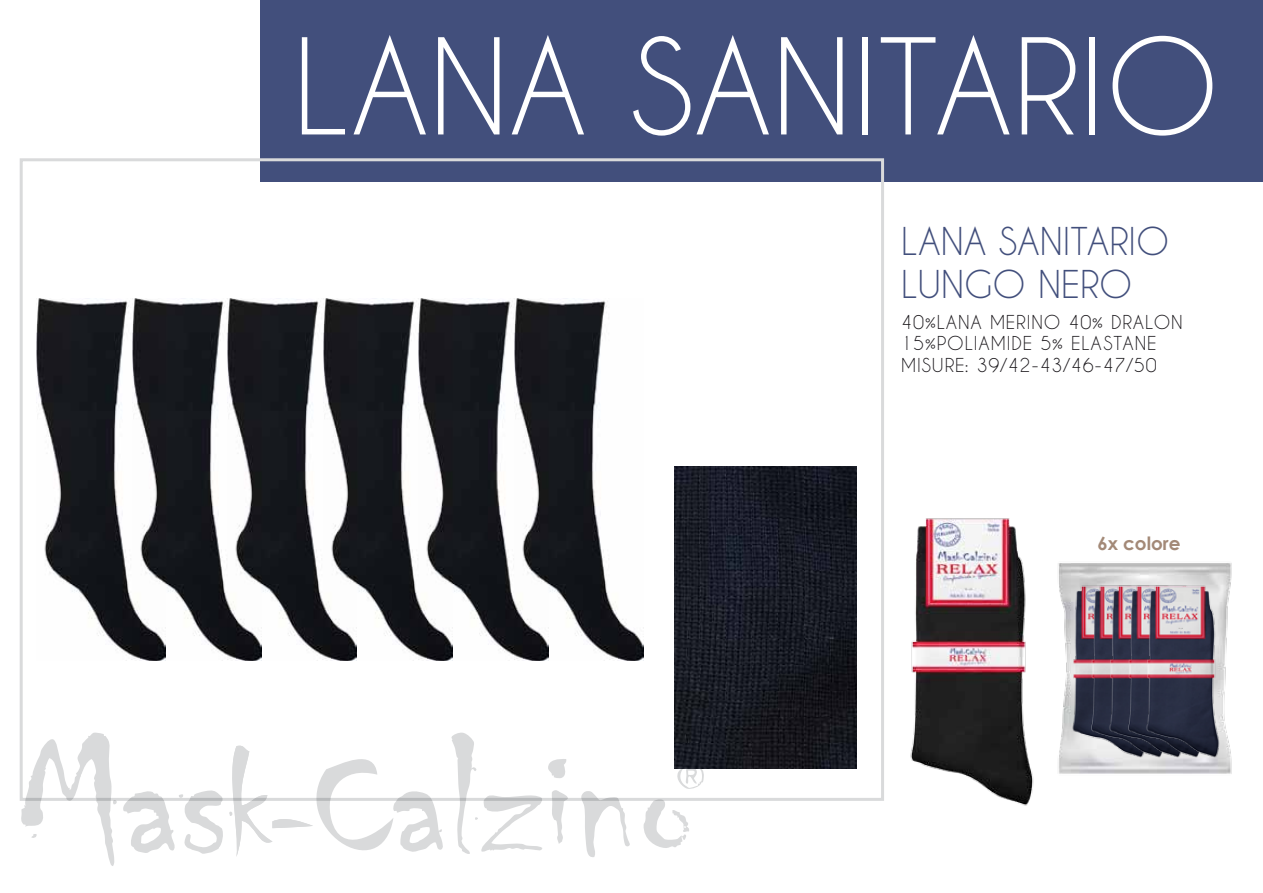
<style>
.page{position:relative;width:1263px;height:893px;background:#fff}
.page>*{position:absolute;margin:0;border:0;box-sizing:border-box;transform-origin:0 0}
.t1{font:124.5px "Caviar Dreams";color:#fff}
.t2{font:36px/43.2px "Caviar Dreams";color:#424f7c}
.t3{font:700 18.45px "Century Gothic";color:#a38977}
.t4{font:18px/21.6px "Caviar Dreams";letter-spacing:.05em;color:#1a171b}
</style>
<div class="page">
<div style="left:260px;top:0;width:1003px;height:181px;background:#424f7c"></div>
<svg style="left:674px;top:762px;width:30px;height:27px"></svg>
<svg style="left:578px;top:791px;width:54px;height:66px"></svg>
<svg style="left:451px;top:733px;width:117px;height:121px"></svg>
<svg style="left:643px;top:798px;width:47px;height:50px"></svg>
<svg style="left:21px;top:733px;width:423px;height:133px"></svg>
<img style="left:675px;top:466px;width:182px;height:302px">
<img style="left:37px;top:299px;width:95px;height:361px">
<img style="left:132px;top:299px;width:96px;height:361px">
<img style="left:228px;top:299px;width:95px;height:361px">
<img style="left:323px;top:299px;width:96px;height:361px">
<img style="left:419px;top:299px;width:95px;height:361px">
<img style="left:514px;top:299px;width:130px;height:361px">
<img style="left:910px;top:518px;width:124px;height:288px">
<img style="left:1058px;top:563px;width:174px;height:211px">
<h1 class="t1" style="left:293px;top:13px;width:929px">LANA SANITARIO</h1>
<h2 class="t2" style="left:901px;top:219px;width:269px">LANA SANITARIO<br>LUNGO NERO</h2>
<p class="t4" style="left:901px;top:311px;width:283px">40%LANA MERINO 40% DRALON<br>15%POLIAMIDE 5% ELASTANE<br>MISURE: 39/42-43/46-47/50</p>
<p class="t3" style="left:1097px;top:532px;width:85px">6x colore</p>
</div>
